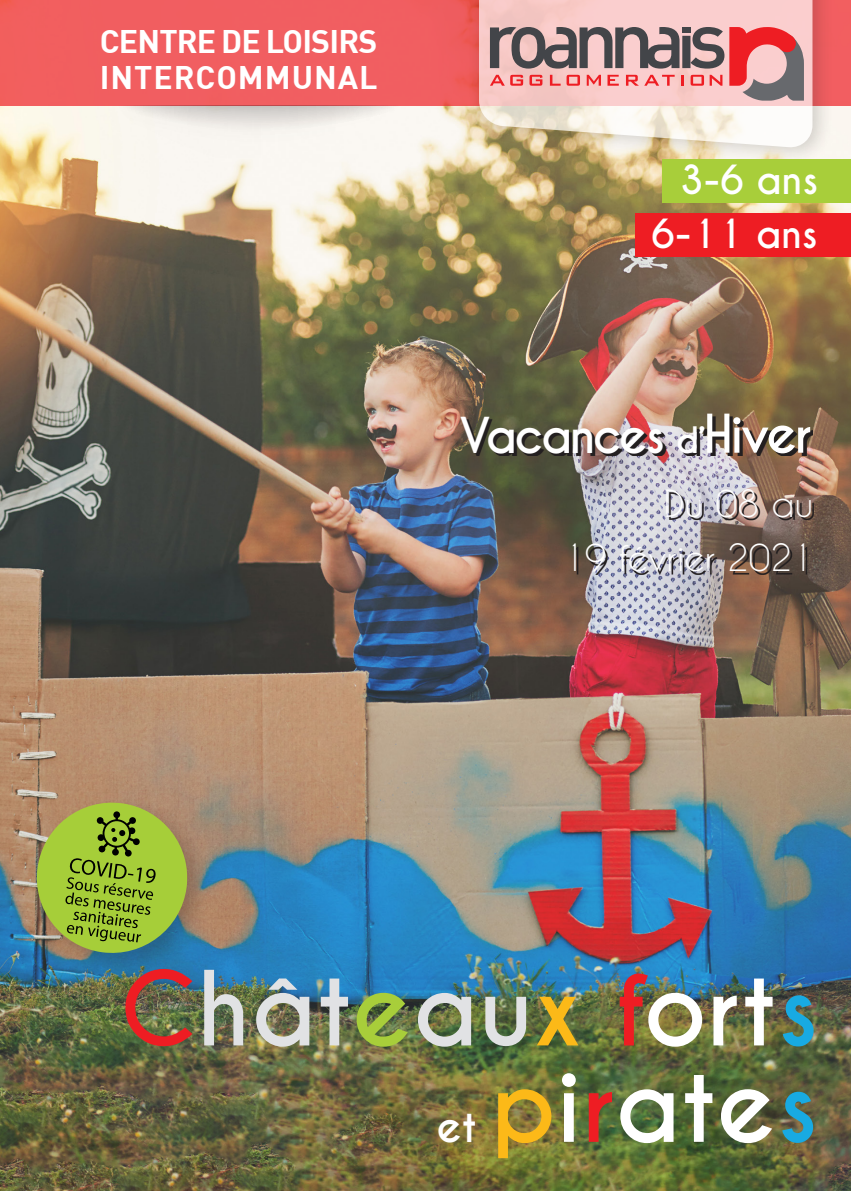
<style>
.page{position:relative;width:851px;height:1191px;background:#fff}
.page>*{position:absolute;margin:0;border:0;box-sizing:border-box;transform-origin:0 0}
.t1{font:700 96.8px "Caviar Dreams";color:#e1e2e4}
.t2{font:700 96.8px "Caviar Dreams";color:#fff}
.t3{font:700 46.4px "Caviar Dreams";letter-spacing:-.055em;color:#fff}
.t4{font:700 40.8px "Caviar Dreams";color:#fff}
.Titre{font:700 37.6px "Caviar Dreams";letter-spacing:-.01em;color:#fff}
.t5{font:35.2px "Caviar Dreams";color:#fff}
.t6{font:700 32px/36px "DIN";color:#fff}
.s1{font-size:34.2px}
.s2{font-size:50px}
.s3{color:#ee1d23}
.s4{color:#a8ce3a}
.s5{color:#fcb918}
.s6{color:#fff}
.s7{color:#18aae2}
</style>
<div class="page">
<img style="left:0;top:106px;width:850px;height:1085px">
<div style="left:0;top:0;width:850px;height:106px;background:#f15e61"></div>
<div style="left:467px;top:0;width:367px;height:166px;background:#231f20;opacity:.29"></div>
<svg style="left:479px;top:0;width:333px;height:148px"></svg>
<div style="left:662px;top:159px;width:188px;height:44px;background:#a8ce3a"></div>
<div style="left:635px;top:213px;width:215px;height:44px;background:#ee1d23"></div>
<img style="left:575px;top:491px;width:238px;height:84px">
<img style="left:463px;top:416px;width:350px;height:40px">
<svg style="left:116px;top:106px;width:288px;height:51px"></svg>
<svg style="left:490px;top:75px;width:14px;height:11px"></svg>
<svg style="left:510px;top:75px;width:13px;height:11px"></svg>
<svg style="left:529px;top:75px;width:13px;height:11px"></svg>
<svg style="left:550px;top:75px;width:10px;height:11px"></svg>
<svg style="left:566px;top:75px;width:14px;height:11px"></svg>
<svg style="left:586px;top:75px;width:15px;height:11px"></svg>
<svg style="left:607px;top:75px;width:11px;height:11px"></svg>
<svg style="left:626px;top:75px;width:12px;height:11px"></svg>
<svg style="left:644px;top:75px;width:30px;height:11px"></svg>
<svg style="left:680px;top:75px;width:3px;height:11px"></svg>
<svg style="left:690px;top:27px;width:113px;height:74px;background:#cb8385"></svg>
<div style="left:682px;top:27px;width:8px;height:6px;background:#434549"></div>
<div style="left:682px;top:36px;width:8px;height:32px;background:#434549"></div>
<svg style="left:490px;top:27px;width:189px;height:42px;background:#978384"></svg>
<div style="left:30px;top:795px;width:182px;height:182px;background:#231f20;opacity:.25"></div>
<svg style="left:32px;top:797px;width:160px;height:160px;background:#8fa546"></svg>
<p class="t6" style="left:100px;top:22px;width:279px">CENTRE DE LOISIRS<br>INTERCOMMUNAL</p>
<p class="Titre" style="left:679px;top:157px;width:140px">3-6 ans</p>
<p class="Titre" style="left:651px;top:211px;width:168px">6-11 ans</p>
<p class="t3" style="left:459px;top:407px;width:353px">Vacances <span class="s1">d’</span><span class="s2">Hiver</span></p>
<p class="t5" style="left:664px;top:482px;width:151px">Du 08 au</p>
<p class="t5" style="left:563px;top:537px;width:251px">19 février 2021</p>
<p class="t1" style="left:119px;top:950px;width:700px"><span class="s3">C</span>hât<span class="s4">e</span>au<span class="s5">x</span> <span class="s3">f</span><span class="s6">ort</span><span class="s7">s</span></p>
<p class="t4" style="left:436px;top:1101px;width:42px">et</p>
<p class="t2" style="left:491px;top:1046px;width:328px"><span class="s5">p</span>i<span class="s3">r</span>ate<span class="s7">s</span></p>
</div>
